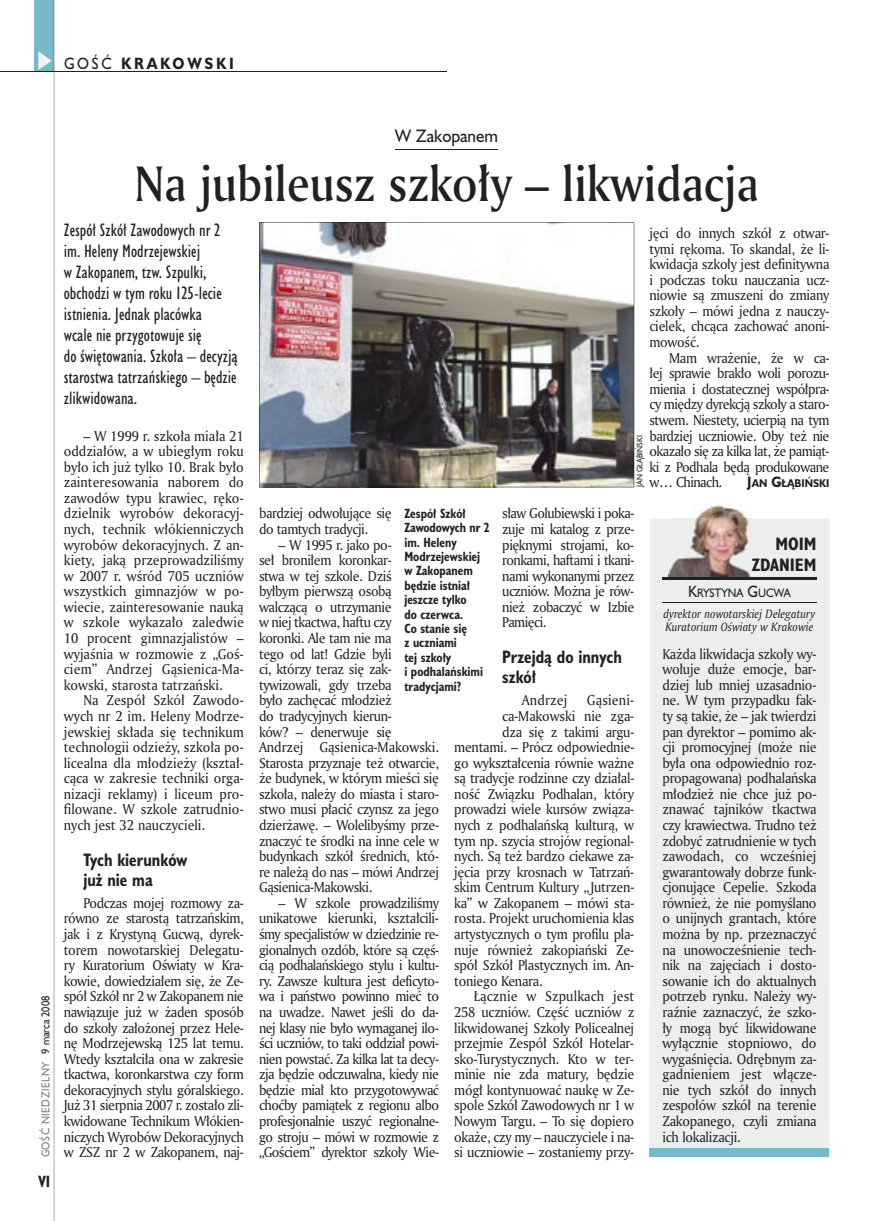
<style>
.page{position:relative;width:872px;height:1221px;background:#fff}
.page>*{position:absolute;margin:0;border:0;box-sizing:border-box;transform-origin:0 0}
.t1{font:48px "Amerigo Md PL";color:#212125;scale:.9 1}
.t2{font:16.5px/21px "Humanst 521 Cn PL";color:#212125}
.t3{font:700 16.5px/19.8px "Humanst 521 Cn PL";color:#212125;scale:.94 1}
.t4{font:700 16.5px/21px "Humanst 521 Cn PL";color:#212125;text-align:right}
.t5{font:16.5px "Humanst 521 PL";color:#212125;scale:.94 1}
.t6{font:700 15px "Humanst 521 PL";letter-spacing:.2em;color:#212125;scale:.9 1}
.t7{font:700 15px "Humanst 521 Cn PL";color:#212125;scale:.94 1}
.t8{font:13.8px/15.6px "Amerigo PL";letter-spacing:-.02em;color:#212125;text-align:justify;scale:.94 1}
.t9{font:13.8px "Amerigo PL";letter-spacing:.01em;color:#212125;scale:.94 1}
.t10{font:13.8px "Amerigo PL";letter-spacing:.015em;color:#212125;scale:.94 1}
.t11{font:700 12.3px/14.4px "Humanst 521 Cn PL";color:#212125;scale:.94 1}
.t12{font:italic 11.7px/13.5px "Amerigo PL";color:#212125;scale:.94 1}
.t13{font:11.25px "Humanst 521 PL";color:#212125;scale:.9 1}
.t14{font:10.5px "Humanst 521 PL";letter-spacing:.05em;color:#7f7e83;scale:.9 1}
.t15{font:700 10.35px "Humanst 521 PL";color:#212125;scale:.9 1}
.t16{font:7.5px "Humanst 521 PL";color:#212125;scale:.94 1}
.s1{font-weight:400}
.s2{color:#212125}
.s3{font-size:13.8px}
.s4{font-size:15px}
</style>
<div class="page">
<div style="left:35px;top:0;width:19px;height:72px;background:#76baca"></div>
<svg style="left:38px;top:51px;width:14px;height:19px"></svg>
<hr style="left:54px;top:0;width:1px;height:1220px;background:#212125">
<hr style="left:0;top:72px;width:447px;height:1px;background:#212125">
<hr style="left:395px;top:149px;width:103px;height:1px;background:#212125">
<div style="left:649px;top:518px;width:180px;height:639px;background:#edeeee"></div>
<div style="left:649px;top:1148px;width:180px;height:8px;background:#76baca"></div>
<img style="left:668px;top:505px;width:83px;height:72px">
<hr style="left:662px;top:577px;width:154px;height:1px;background:#212125">
<hr style="left:662px;top:579px;width:154px;height:1px;background:#212125">
<hr style="left:662px;top:602px;width:154px;height:1px;background:#212125">
<img style="left:259px;top:222px;width:375px;height:265px">
<p class="t6" style="left:64px;top:53px;width:190px"><span class="s1">GOŚĆ</span> KRAKOWSKI</p>
<p class="t14" style="left:38px;top:1157px;width:181px;rotate:-90deg">GOŚĆ NIEDZIELNY <span class="s2">9 marca 2008</span></p>
<p class="t7" style="left:38px;top:1170px;width:14px">VI</p>
<p class="t5" style="left:395px;top:124px;width:111px">W Zakopanem</p>
<h1 class="t1" style="left:134px;top:151px;width:695px">Na jubileusz szkoły – likwidacja</h1>
<p class="t2" style="left:64px;top:219px;width:175px">Zespół Szkół Zawodowych nr 2 im. Heleny Modrzejewskiej<br>w Zakopanem, tzw. Szpulki, obchodzi w tym roku 125-lecie istnienia. Jednak placówka<br>wcale nie przygotowuje się<br>do świętowania. Szkoła – decyzją starostwa tatrzańskiego – będzie zlikwidowana.</p>
<p class="t8" style="left:64px;top:427px;width:193px;text-indent:20px">– W 1999 r. szkoła miała 21 oddziałów, a w ubiegłym roku było ich już tylko 10. Brak było zainteresowania naborem do zawodów typu krawiec, ręko&shy;dzielnik wyrobów dekoracyj&shy;nych, technik włókienniczych wyrobów dekoracyjnych. Z an&shy;kiety, jaką przeprowadziliśmy w 2007 r. wśród 705 uczniów wszystkich gimnazjów w po&shy;wiecie, zainteresowanie nauką w szkole wykazało zaledwie 10 procent gimnazjalistów – wyjaśnia w rozmowie z „Goś&shy;ciem” Andrzej Gąsienica-Ma&shy;kowski, starosta tatrzański.</p>
<p class="t8" style="left:64px;top:692px;width:193px;text-indent:20px">Na Zespół Szkół Zawodo&shy;wych nr 2 im. Heleny Modrze&shy;jewskiej składa się technikum technologii odzieży, szkoła po&shy;licealna dla młodzieży (kształ&shy;cąca w zakresie techniki orga&shy;nizacji reklamy) i liceum pro&shy;filowane. W szkole zatrudnio&shy;nych jest 32 nauczycieli.</p>
<p class="t3" style="left:83px;top:849px;width:112px">Tych kierunków już nie ma</p>
<p class="t8" style="left:64px;top:894px;width:193px;text-indent:20px">Podczas mojej rozmowy za&shy;równo ze starostą tatrzańskim, jak i z Krystyną Gucwą, dyrek&shy;torem nowotarskiej Delegatu&shy;ry Kuratorium Oświaty w Kra&shy;kowie, dowiedziałem się, że Ze&shy;spół Szkół nr 2 w Zakopanem nie nawiązuje już w żaden sposób do szkoły założonej przez Hele&shy;nę Modrzejewską 125 lat temu.<br>Wtedy kształciła ona w zakresie tkactwa, koronkarstwa czy form dekoracyjnych stylu góralskiego.<br>Już 31 sierpnia 2007 r. zostało zli&shy;kwidowane Technikum Włókien&shy;niczych Wyrobów Dekoracyjnych w ZSZ nr 2 w Zakopanem, naj-</p>
<p class="t8" style="left:649px;top:225px;width:193px">jęci do innych szkół z otwar&shy;tymi rękoma. To skandal, że li&shy;kwidacja szkoły jest definitywna i podczas toku nauczania ucz&shy;niowie są zmuszeni do zmiany szkoły – mówi jedna z nauczy&shy;cielek, chcąca zachować anoni&shy;mowość.</p>
<p class="t8" style="left:649px;top:349px;width:193px;text-indent:20px">Mam wrażenie, że w ca&shy;łej sprawie brakło woli porozu&shy;mienia i dostatecznej współpra&shy;cy między dyrekcją szkoły a staro&shy;stwem. Niestety, ucierpią na tym bardziej uczniowie. Oby też nie okazało się za kilka lat, że pamiąt&shy;ki z Podhala będą produkowane w… Chinach.</p>
<p class="t16" style="left:634px;top:487px;width:57px;rotate:-90deg">JAN GŁĄBIŃSKI</p>
<p class="t15" style="left:747px;top:476px;width:93px"><span class="s3">J</span>AN <span class="s3">G</span>ŁĄBIŃSKI</p>
<p class="t8" style="left:259px;top:505px;width:143px">bardziej odwołujące się do tamtych tradycji.</p>
<p class="t8" style="left:259px;top:536px;width:193px;text-align:left;text-indent:20px">– W 1995 r. jako po-<br>seł broniłem koronkar-<br>stwa w tej szkole. Dziś<br>byłbym pierwszą osobą walczącą o utrzymanie<br>w niej tkactwa, haftu czy koronki. Ale tam nie ma<br>tego od lat! Gdzie byli<br>ci, którzy teraz się zak&shy;tywizowali, gdy trzeba<br>było zachęcać młodzież<br>do tradycyjnych kierun-<br>ków? – denerwuje się<br>Andrzej Gąsienica-Makowski.<br>Starosta przyznaje też otwarcie, że budynek, w którym mieści się szkoła, należy do miasta i staro&shy;stwo musi płacić czynsz za jego dzierżawę. – Wolelibyśmy prze&shy;znaczyć te środki na inne cele w budynkach szkół średnich, któ&shy;re należą do nas – mówi Andrzej<br>Gąsienica-Makowski.</p>
<p class="t8" style="left:259px;top:894px;width:193px;text-indent:20px">– W szkole prowadziliśmy unikatowe kierunki, kształcili&shy;śmy specjalistów w dziedzinie re&shy;gionalnych ozdób, które są częś&shy;cią podhalańskiego stylu i kultu&shy;ry. Zawsze kultura jest deficyto&shy;wa i państwo powinno mieć to na uwadze. Nawet jeśli do da&shy;nej klasy nie było wymaganej ilo&shy;ści uczniów, to taki oddział powi&shy;nien powstać. Za kilka lat ta decy&shy;zja będzie odczuwalna, kiedy nie będzie miał kto przygotowywać choćby pamiątek z regionu albo profesjonalnie uszyć regionalne&shy;go stroju – mówi w rozmowie z „Gościem” dyrektor szkoły Wie-</p>
<p class="t8" style="left:502px;top:505px;width:142px">sław Golubiewski i poka&shy;zuje mi katalog z prze&shy;pięknymi strojami, ko&shy;ronkami, haftami i tkani&shy;nami wykonanymi przez uczniów. Można je rów&shy;nież zobaczyć w Izbie Pamięci.</p>
<p class="t3" style="left:502px;top:647px;width:129px">Przejdą do innych szkół</p>
<p class="t10" style="left:522px;top:691px;width:50px">Andrzej</p>
<p class="t10" style="left:587px;top:691px;width:52px">Gąsieni-</p>
<p class="t8" style="left:502px;top:707px;width:142px">ca-Makowski nie zga-</p>
<p class="t8" style="left:502px;top:723px;width:142px">dza się z takimi argu-</p>
<p class="t8" style="left:454px;top:739px;width:193px">mentami. – Prócz odpowiednie-</p>
<p class="t8" style="left:454px;top:754px;width:193px">go wykształcenia równie ważne</p>
<p class="t8" style="left:454px;top:770px;width:193px">są tradycje rodzinne czy działal-</p>
<p class="t8" style="left:454px;top:785px;width:193px">ność Związku Podhalan, który</p>
<p class="t8" style="left:454px;top:801px;width:193px">prowadzi wiele kursów związa-</p>
<p class="t8" style="left:454px;top:816px;width:193px">nych z podhalańską kulturą, w</p>
<p class="t8" style="left:454px;top:832px;width:193px">tym np. szycia strojów regional-</p>
<p class="t8" style="left:454px;top:848px;width:193px">nych. Są też bardzo ciekawe za-</p>
<p class="t8" style="left:454px;top:863px;width:193px">jęcia przy krosnach w Tatrzań-</p>
<p class="t8" style="left:454px;top:879px;width:193px">skim Centrum Kultury „Jutrzen-</p>
<p class="t8" style="left:454px;top:894px;width:193px">ka” w Zakopanem – mówi sta-</p>
<p class="t8" style="left:454px;top:910px;width:193px">rosta. Projekt uruchomienia klas</p>
<p class="t8" style="left:454px;top:925px;width:193px">artystycznych o tym profilu pla-</p>
<p class="t8" style="left:454px;top:941px;width:193px">nuje również zakopiański Ze-</p>
<p class="t8" style="left:454px;top:957px;width:193px">spół Szkół Plastycznych im. An-</p>
<p class="t8" style="left:454px;top:972px;width:96px">toniego Kenara.</p>
<p class="t9" style="left:474px;top:987px;width:172px">Łącznie w Szpulkach jest</p>
<p class="t8" style="left:454px;top:1003px;width:193px">258 uczniów. Część uczniów z</p>
<p class="t8" style="left:454px;top:1019px;width:193px">likwidowanej Szkoły Policealnej</p>
<p class="t8" style="left:454px;top:1034px;width:193px">przejmie Zespół Szkół Hotelar-</p>
<p class="t8" style="left:454px;top:1050px;width:193px">sko-Turystycznych. Kto w ter-</p>
<p class="t8" style="left:454px;top:1066px;width:193px">minie nie zda matury, będzie</p>
<p class="t8" style="left:454px;top:1081px;width:193px">mógł kontynuować naukę w Ze-</p>
<p class="t8" style="left:454px;top:1097px;width:193px">spole Szkół Zawodowych nr 1 w</p>
<p class="t8" style="left:454px;top:1112px;width:193px">Nowym Targu. – To się dopiero</p>
<p class="t8" style="left:454px;top:1128px;width:193px">okaże, czy my – nauczyciele i na-</p>
<p class="t8" style="left:454px;top:1143px;width:193px">si uczniowie – zostaniemy przy-</p>
<p class="t11" style="left:404px;top:505px;width:92px">Zespół Szkół<br>Zawodowych nr 2 im. Heleny<br>Modrzejewskiej w Zakopanem będzie istniał jeszcze tylko<br>do czerwca.<br>Co stanie się<br>z uczniami<br>tej szkoły<br>i podhalańskimi tradycjami?</p>
<p class="t4" style="left:751px;top:532px;width:66px">MOIM<br>ZDANIEM</p>
<p class="t13" style="left:688px;top:584px;width:116px"><span class="s4">K</span>RYSTYNA <span class="s4">G</span>UCWA</p>
<p class="t12" style="left:663px;top:606px;width:163px">dyrektor nowotarskiej Delegatury<br>Kuratorium Oświaty w Krakowie</p>
<p class="t8" style="left:662px;top:645px;width:165px">Każda likwidacja szkoły wy&shy;wołuje duże emocje, bar&shy;dziej lub mniej uzasadnio&shy;ne. W tym przypadku fak&shy;ty są takie, że – jak twierdzi pan dyrektor – pomimo ak&shy;cji promocyjnej (może nie była ona odpowiednio roz&shy;propagowana) podhalańska młodzież nie chce już po&shy;znawać tajników tkactwa czy krawiectwa. Trudno też zdobyć zatrudnienie w tych zawodach, co wcześniej gwarantowały dobrze funk&shy;cjonujące Cepelie. Szkoda również, że nie pomyślano o unijnych grantach, które można by np. przeznaczyć na unowocześnienie tech&shy;nik na zajęciach i dosto&shy;sowanie ich do aktualnych potrzeb rynku. Należy wy&shy;raźnie zaznaczyć, że szko&shy;ły mogą być likwidowane wyłącznie stopniowo, do wygaśnięcia. Odrębnym za&shy;gadnieniem jest włącze&shy;nie tych szkół do innych zespołów szkół na terenie Zakopanego, czyli zmiana ich lokalizacji.</p>
</div>
